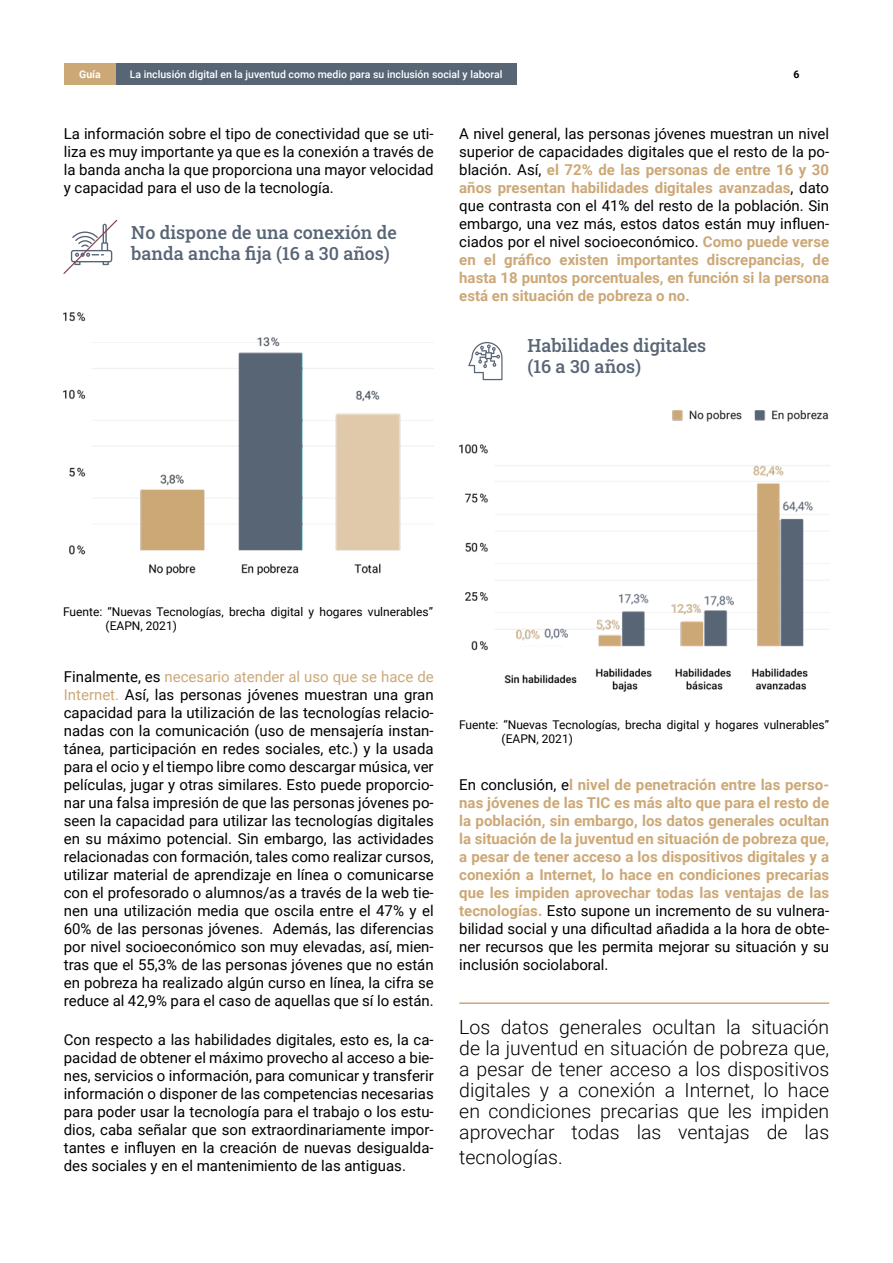
<style>
.page{position:relative;width:893px;height:1263px;background:#fff}
.page>*{position:absolute;margin:0;border:0;box-sizing:border-box;transform-origin:0 0}
.t1{font:300 19.5px/21px "Roboto";color:#000;text-align:justify}
.t2{font:500 18px/21.6px "Roboto Slab";color:#586575}
.t3{font:15px/18px "Roboto";color:#000;text-align:justify}
.t4{font:700 15px/18px "Roboto";color:#cca877;text-align:justify}
.t5{font:12px/14.4px "Roboto";color:#000}
.t6{font:500 10.5px "Roboto";color:#fff}
.t7{font:700 10.5px "Roboto";color:#fff}
.t8{font:700 10.5px "Roboto";color:#000}
.s1{font-weight:700;color:#cca877}
.s2{color:#cca877}
.s3{font-weight:400;color:#000}
</style>
<div class="page">
<div style="left:64px;top:63px;width:52px;height:22px;background:#cca877"></div>
<div style="left:116px;top:63px;width:401px;height:22px;background:#586575"></div>
<hr style="left:459px;top:1002px;width:370px;height:2px;background:#cca877">
<img style="left:459px;top:410px;width:370px;height:281px">
<svg style="left:468px;top:342px;width:35px;height:38px"></svg>
<img style="left:63px;top:313px;width:370px;height:261px">
<svg style="left:63px;top:219px;width:55px;height:55px"></svg>
<p class="t7" style="left:79px;top:68px;width:23px">Guía</p>
<p class="t6" style="left:130px;top:68px;width:374px">La inclusión digital en la juventud como medio para su inclusión social y laboral</p>
<p class="t8" style="left:793px;top:68px;width:8px">6</p>
<p class="t3" style="left:64px;top:125px;width:371px">La información sobre el tipo de conectividad que se uti&shy;liza es muy importante ya que es la conexión a través de la banda ancha la que proporciona una mayor velocidad y capacidad para el uso de la tecnología.</p>
<p class="t2" style="left:131px;top:221px;width:267px">No dispone de una conexión de banda ancha fija (16 a 30 años)</p>
<p class="t3" style="left:459px;top:125px;width:371px">A nivel general, las personas jóvenes muestran un nivel superior de capacidades digitales que el resto de la po&shy;blación. Así, <span class="s1">el 72% de las personas de entre 16 y 30 años presentan habilidades digitales avanzadas</span>, dato que contrasta con el 41% del resto de la población. Sin embargo, una vez más, estos datos están muy influen&shy;ciados por el nivel socioeconómico. <span class="s1">Como puede verse en el gráfico existen importantes discrepancias, de hasta 18 puntos porcentuales, en función si la persona está en situación de pobreza o no.</span></p>
<p class="t2" style="left:527px;top:334px;width:180px">Habilidades digitales (16 a 30 años)</p>
<p class="t5" style="left:106px;top:604px;width:329px;text-indent:-43px">Fuente: “Nuevas Tecnologías, brecha digital y hogares vulnerables” (EAPN, 2021)</p>
<p class="t3" style="left:64px;top:668px;width:371px">Finalmente, es <span class="s2">necesario atender al uso que se hace de Internet.</span> Así, las personas jóvenes muestran una gran capacidad para la utilización de las tecnologías relacio&shy;nadas con la comunicación (uso de mensajería instan&shy;tánea, participación en redes sociales, etc.) y la usada para el ocio y el tiempo libre como descargar música, ver películas, jugar y otras similares. Esto puede proporcio&shy;nar una falsa impresión de que las personas jóvenes po&shy;seen la capacidad para utilizar las tecnologías digitales en su máximo potencial. Sin embargo, las actividades relacionadas con formación, tales como realizar cursos, utilizar material de aprendizaje en línea o comunicarse con el profesorado o alumnos/as a través de la web tie&shy;nen una utilización media que oscila entre el 47% y el 60% de las personas jóvenes. Además, las diferencias por nivel socioeconómico son muy elevadas, así, mien&shy;tras que el 55,3% de las personas jóvenes que no están en pobreza ha realizado algún curso en línea, la cifra se reduce al 42,9% para el caso de aquellas que sí lo están.</p>
<p class="t3" style="left:64px;top:1031px;width:371px">Con respecto a las habilidades digitales, esto es, la ca&shy;pacidad de obtener el máximo provecho al acceso a bie&shy;nes, servicios o información, para comunicar y transferir información o disponer de las competencias necesarias para poder usar la tecnología para el trabajo o los estu&shy;dios, caba señalar que son extraordinariamente impor&shy;tantes e influyen en la creación de nuevas desigualda&shy;des sociales y en el mantenimiento de las antiguas.</p>
<p class="t5" style="left:502px;top:717px;width:329px;text-indent:-43px">Fuente: “Nuevas Tecnologías, brecha digital y hogares vulnerables” (EAPN, 2021)</p>
<p class="t4" style="left:459px;top:776px;width:371px"><span class="s3">En conclusión, e</span>l nivel de penetración entre las perso&shy;nas jóvenes de las TIC es más alto que para el resto de la población, sin embargo, los datos generales ocultan la situación de la juventud en situación de pobreza que, a pesar de tener acceso a los dispositivos digitales y a conexión a Internet, lo hace en condiciones precarias que les impiden aprovechar todas las ventajas de las tecnologías. <span class="s3">Esto supone un incremento de su vulnera&shy;bilidad social y una dificultad añadida a la hora de obte&shy;ner recursos que les permita mejorar su situación y su inclusión sociolaboral.</span></p>
<p class="t1" style="left:459px;top:1016px;width:371px">Los datos generales ocultan la situación de la juventud en situación de pobreza que, a pesar de tener acceso a los dispositivos digitales y a conexión a Internet, lo hace en condiciones precarias que les impiden aprovechar todas las ventajas de las</p>
<h1 class="t1" style="left:459px;top:1147px;width:105px">tecnologías.</h1>
</div>
